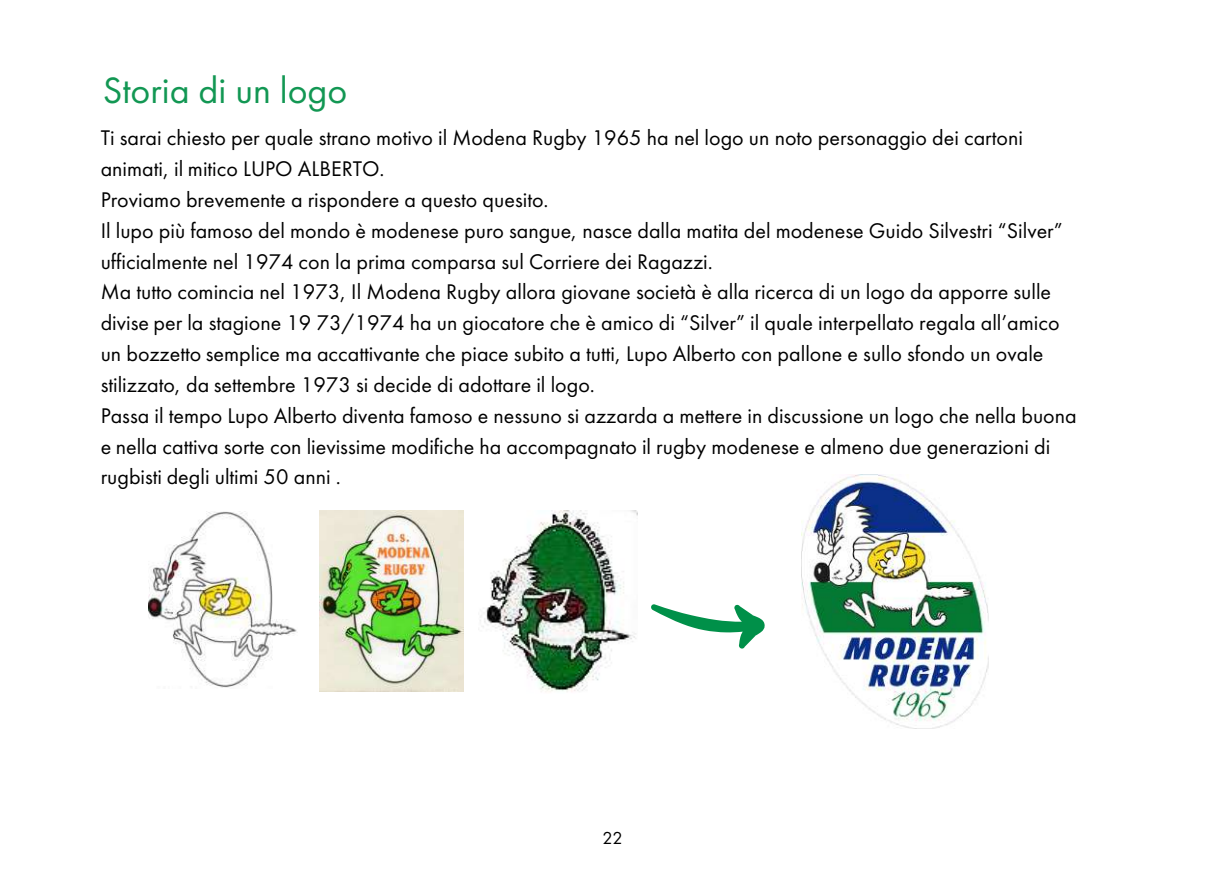
<style>
.page{position:relative;width:1225px;height:874px;background:#fff}
.page>*{position:absolute;margin:0;border:0;box-sizing:border-box;transform-origin:0 0}
.t1{font:38px "Futura PT";color:#129753}
.t2{font:22px/30.8px "Futura PT";color:#000}
.t3{font:18px "Futura PT";color:#000}
</style>
<div class="page">
<img style="left:801px;top:474px;width:187px;height:254px">
<svg style="left:651px;top:604px;width:114px;height:44px"></svg>
<img style="left:480px;top:510px;width:157px;height:182px">
<img style="left:149px;top:511px;width:148px;height:177px">
<img style="left:319px;top:510px;width:144px;height:180px">
<h1 class="t1" style="left:103px;top:67px;width:246px">Storia di un logo</h1>
<p class="t2" style="left:101px;top:122px;width:977px">Ti sarai chiesto per quale strano motivo il Modena Rugby 1965 ha nel logo un noto personaggio dei cartoni animati, il mitico LUPO ALBERTO.<br>Proviamo brevemente a rispondere a questo quesito.<br>Il lupo più famoso del mondo è modenese puro sangue, nasce dalla matita del modenese Guido Silvestri “Silver” ufficialmente nel 1974 con la prima comparsa sul Corriere dei Ragazzi.<br>Ma tutto comincia nel 1973, Il Modena Rugby allora giovane società è alla ricerca di un logo da apporre sulle divise per la stagione 19 73/1974 ha un giocatore che è amico di “Silver” il quale interpellato regala all’amico un bozzetto semplice ma accattivante che piace subito a tutti, Lupo Alberto con pallone e sullo sfondo un ovale stilizzato, da settembre 1973 si decide di adottare il logo.<br>Passa il tempo Lupo Alberto diventa famoso e nessuno si azzarda a mettere in discussione un logo che nella buona e nella cattiva sorte con lievissime modifiche ha accompagnato il rugby modenese e almeno due generazioni di rugbisti degli ultimi 50 anni .</p>
<p class="t3" style="left:602px;top:827px;width:22px">22</p>
</div>
